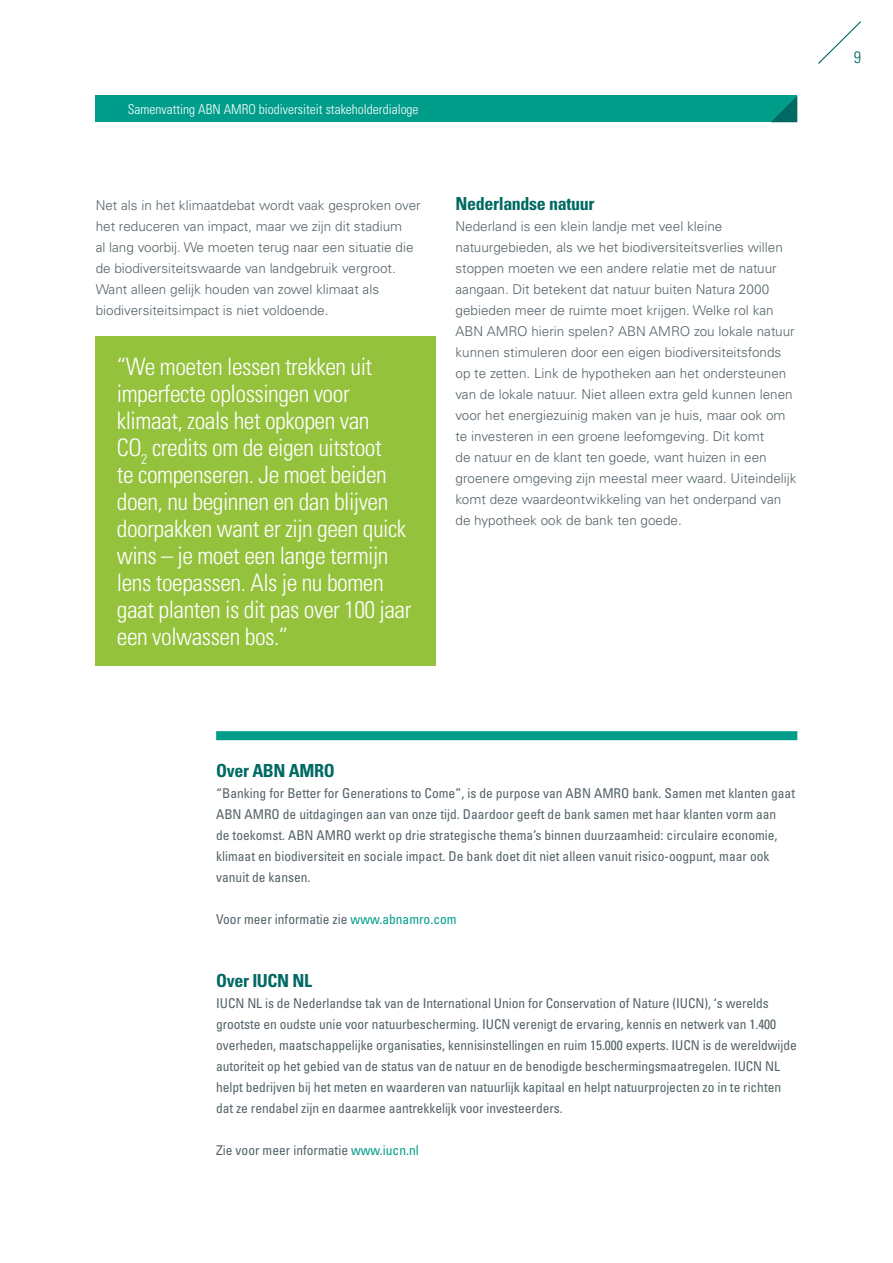
<style>
.page{position:relative;width:893px;height:1263px;background:#fff}
.page>*{position:absolute;margin:0;border:0;box-sizing:border-box;transform-origin:0 0}
.A4_kopje_c18{font:300 condensed 24px/27px "Univers LT Std";letter-spacing:-.02em;color:#fff}
.A4_tussenkopje_c12{font:700 condensed 18px "Univers LT Std";letter-spacing:-.02em;color:#006963}
.t1{font:300 condensed 16.5px "Univers LT Std";color:#006963}
.A4_brood{font:condensed 13.5px/21px "Univers LT Std";letter-spacing:-.005em;color:#546269}
.A4_brood-2{font:300 13.5px/21px "Univers LT Std";color:#546269}
.A4_kopje_c18-2{font:300 condensed 13.5px "Univers LT Std";color:#fff}
.s1{color:#009d8b}
</style>
<div class="page">
<div style="left:96px;top:96px;width:701px;height:26px;background:#009d8b"></div>
<svg style="left:771px;top:96px;width:26px;height:26px"></svg>
<svg style="left:818px;top:21px;width:43px;height:43px"></svg>
<div style="left:96px;top:336px;width:340px;height:330px;background:#94c23d"></div>
<div style="left:216px;top:731px;width:581px;height:9px;background:#009d8b"></div>
<p class="A4_kopje_c18-2" style="left:128px;top:101px;width:292px">Samenvatting ABN AMRO biodiversiteit stakeholderdialoge</p>
<p class="A4_brood-2" style="left:96px;top:195px;width:326px">Net als in het klimaatdebat wordt vaak gesproken over het reduceren van impact, maar we zijn dit stadium<br>al lang voorbij. We moeten terug naar een situatie die de biodiversiteitswaarde van landgebruik vergroot.<br>Want alleen gelijk houden van zowel klimaat als biodiversiteitsimpact is niet voldoende.</p>
<p class="A4_tussenkopje_c12" style="left:455px;top:193px;width:140px">Nederlandse natuur</p>
<p class="A4_brood-2" style="left:455px;top:216px;width:343px">Nederland is een klein landje met veel kleine natuurgebieden, als we het biodiversiteitsverlies willen stoppen moeten we een andere relatie met de natuur aangaan. Dit betekent dat natuur buiten Natura 2000 gebieden meer de ruimte moet krijgen. Welke rol kan ABN AMRO hierin spelen? ABN AMRO zou lokale natuur kunnen stimuleren door een eigen biodiversiteitsfonds op te zetten. Link de hypotheken aan het ondersteunen van de lokale natuur. Niet alleen extra geld kunnen lenen voor het energiezuinig maken van je huis, maar ook om te investeren in een groene leefomgeving. Dit komt<br>de natuur en de klant ten goede, want huizen in een groenere omgeving zijn meestal meer waard. Uiteindelijk komt deze waardeontwikkeling van het onderpand van de hypotheek ook de bank ten goede.</p>
<p class="A4_kopje_c18" style="left:117px;top:353px;width:296px">“We moeten lessen trekken uit imperfecte oplossingen voor klimaat, zoals het opkopen van<br>CO<sub>2</sub> credits om de eigen uitstoot<br>te compenseren. Je moet beiden doen, nu beginnen en dan blijven doorpakken want er zijn geen quick wins – je moet een lange termijn lens toepassen. Als je nu bomen gaat planten is dit pas over 100 jaar een volwassen bos.”</p>
<p class="A4_tussenkopje_c12" style="left:216px;top:760px;width:120px">Over ABN AMRO</p>
<p class="A4_brood" style="left:216px;top:783px;width:580px">“Banking for Better for Generations to Come”, is de purpose van ABN AMRO bank. Samen met klanten gaat ABN AMRO de uitdagingen aan van onze tijd. Daardoor geeft de bank samen met haar klanten vorm aan<br>de toekomst. ABN AMRO werkt op drie strategische thema’s binnen duurzaamheid: circulaire economie, klimaat en biodiversiteit en sociale impact. De bank doet dit niet alleen vanuit risico-oogpunt, maar ook vanuit de kansen.</p>
<p class="A4_brood" style="left:216px;top:909px;width:242px">Voor meer informatie zie <span class="s1">www.abnamro.com</span></p>
<p class="A4_tussenkopje_c12" style="left:216px;top:970px;width:98px">Over IUCN NL</p>
<p class="A4_brood" style="left:216px;top:993px;width:582px">IUCN NL is de Nederlandse tak van de International Union for Conservation of Nature (IUCN), ‘s werelds grootste en oudste unie voor natuurbescherming. IUCN verenigt de ervaring, kennis en netwerk van 1.400 overheden, maatschappelijke organisaties, kennisinstellingen en ruim 15.000 experts. IUCN is de wereldwijde autoriteit op het gebied van de status van de natuur en de benodigde beschermingsmaatregelen. IUCN NL helpt bedrijven bij het meten en waarderen van natuurlijk kapitaal en helpt natuurprojecten zo in te richten dat ze rendabel zijn en daarmee aantrekkelijk voor investeerders.</p>
<p class="A4_brood" style="left:216px;top:1140px;width:204px">Zie voor meer informatie <span class="s1">www.iucn.nl</span></p>
<p class="t1" style="left:854px;top:47px;width:9px">9</p>
</div>
